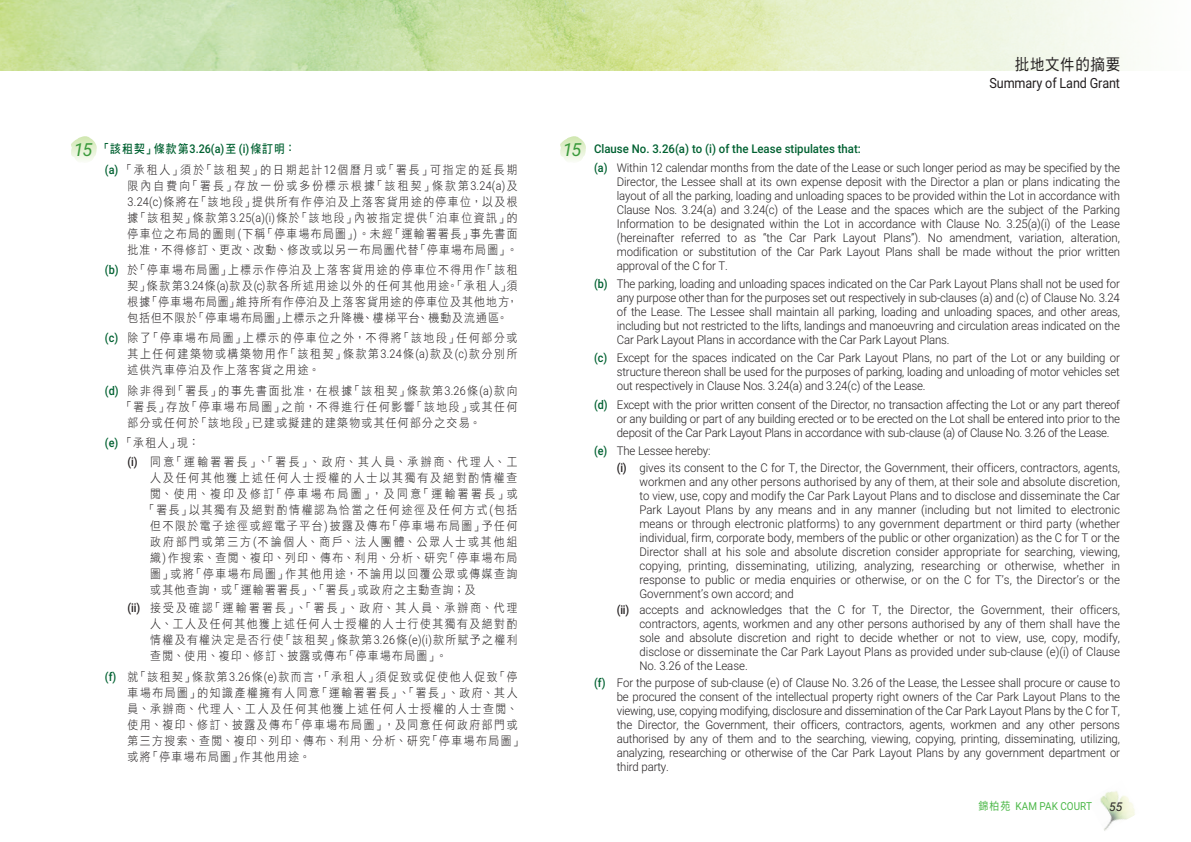
<style>
.page{position:relative;width:1191px;height:842px;background:#fff}
.page>*{position:absolute;margin:0;border:0;box-sizing:border-box;transform-origin:0 0}
.t1{font:italic 18px "Roboto";color:#3a9a3b}
.Running_Head_Right{font:16px "DF Hei HK W5";letter-spacing:.05em;color:#231f20;scale:.9 1}
.Running_Head_Right-2{font:14px "Roboto";letter-spacing:-.01em;color:#231f20;scale:.9 1}
._03_Body_Text_E{font:300 12px/14px "Roboto";letter-spacing:-.01em;color:#231f20;text-align:justify;scale:.95 1}
._03_Body_Text_C{font:12px/16px "DF Hei HK W3";letter-spacing:.15em;color:#231f20;text-align:justify;scale:.9 1}
._03_Body_Text_C-2{font:12px "DF Hei HK W3";letter-spacing:.125em;color:#231f20;scale:.9 1}
._03_Body_Text_E-2{font:500 12px "Roboto";color:#006131;scale:.95 1}
._03_Body_Text_C-3{font:12px "DF Hei HK W3";letter-spacing:.215em;color:#231f20;scale:.9 1}
._03_Body_Text_C-4{font:12px "DF Hei HK W3";letter-spacing:.23em;color:#231f20;scale:.9 1}
._03_Body_Text_C-5{font:12px "DF Hei HK W3";letter-spacing:.19em;color:#231f20;scale:.9 1}
._03_Body_Text_C-6{font:12px "DF Hei HK W3";letter-spacing:.18em;color:#231f20;scale:.9 1}
._03_Body_Text_C-7{font:12px "DF Hei HK W7";letter-spacing:.1em;color:#006131;scale:.9 1}
.t2{font:italic 12px "Roboto";color:#231f20}
.t3{font:11px "Roboto";letter-spacing:.005em;color:#4cb848;scale:.9 1}
.s1{font-family:"Roboto";font-weight:500}
.s2{font-family:"Roboto";font-weight:500;color:#006131}
.s3{font-family:"Roboto";font-weight:300}
.s4{font-weight:500;color:#006131}
.s5{font-weight:500}
.s6{font-family:"Noto Sans CJ Ktc"}
</style>
<div class="page">
<img style="left:0;top:0;width:1135px;height:71px">
<img style="left:1100px;top:791px;width:35px;height:40px">
<svg style="left:560px;top:136px;width:26px;height:25px"></svg>
<svg style="left:71px;top:136px;width:26px;height:25px"></svg>
<p class="t1" style="left:74px;top:137px;width:20px">15</p>
<p class="_03_Body_Text_C-7" style="left:99px;top:142px;width:219px">「該租契」條款第<span class="s1">3.26(a)</span>至 <span class="s1">(i)</span>條訂明：</p>
<p class="_03_Body_Text_C" style="left:128px;top:161px;width:435px;text-indent:-23px"><span class="s2">(a)</span> 「承租人」須於 「該租契」的日期起計<span class="s3">12</span>個曆月或 「署長」可指定的延長期限內自費向 「署長」存放一份或多份標示根據 「該租契」條款第<span class="s3">3.24(a)</span>及<span class="s3">3.24(c)</span>條將在 「該地段」提供所有作停泊及上落客貨用途的停車位，以及根據 「該租契」條款第<span class="s3">3.25(a)(i)</span>條於 「該地段」內被指定提供 「泊車位資訊」的停車位之布局的圖則 <span class="s3">(</span>下稱 「停車場布局圖」<span class="s3">)</span> 。未經 「運輸署署長」事先書面批准，不得修訂、更改、改動、修改或以另一布局圖代替 「停車場布局圖」。</p>
<p class="_03_Body_Text_C" style="left:128px;top:261px;width:435px;text-indent:-23px"><span class="s2">(b)</span> 於 「停車場布局圖」上標示作停泊及上落客貨用途的停車位不得用作 「該租契」條款第<span class="s3">3.24</span>條<span class="s3">(a)</span>款及<span class="s3">(c)</span>款各所述用途以外的任何其他用途。「承租人」須根據 「停車場布局圖」維持所有作停泊及上落客貨用途的停車位及其他地方，包括但不限於 「停車場布局圖」上標示之升降機、樓梯平台、機動及流通區。</p>
<p class="_03_Body_Text_C" style="left:128px;top:330px;width:435px;text-indent:-23px"><span class="s2">(c)</span> 除了 「停車場布局圖」上標示的停車位之外，不得將 「該地段」任何部分或其上任何建築物或構築物用作 「該租契」條款第<span class="s3">3.24</span>條<span class="s3">(a)</span>款及<span class="s3">(c)</span>款分別所述供汽車停泊及作上落客貨之用途。</p>
<p class="_03_Body_Text_C" style="left:105px;top:382px;width:460px"><span class="s2">(d)</span> 除非得到 「署長」的事先書面批准，在根據 「該租契」條款第<span class="s3">3.26</span>條<span class="s3">(a)</span>款向</p>
<p class="_03_Body_Text_C" style="left:122px;top:398px;width:441px">「署長」存放 「停車場布局圖」之前，不得進行任何影響 「該地段」或其任何</p>
<p class="_03_Body_Text_C-2" style="left:128px;top:416px;width:394px">部分或任何於 「該地段」已建或擬建的建築物或其任何部分之交易。</p>
<p class="_03_Body_Text_C" style="left:105px;top:434px;width:106px"><span class="s2">(e)</span> 「承租人」現：</p>
<p class="_03_Body_Text_C-3" style="left:128px;top:455px;width:435px"><span class="s1">(i)</span> 同意 「運輸署署長」、「署長」、政府、其人員、承辦商、代理人、工</p>
<p class="_03_Body_Text_C-6" style="left:150px;top:471px;width:409px">人及任何其他獲上述任何人士授權的人士以其獨有及絕對酌情權查</p>
<p class="_03_Body_Text_C-4" style="left:150px;top:487px;width:409px">閱、使用、複印及修訂 「停車場布局圖」，及同意 「運輸署署長」或</p>
<p class="_03_Body_Text_C" style="left:145px;top:501px;width:415px">「署長」以其獨有及絕對酌情權認為恰當之任何途徑及任何方式 <span class="s3">(</span>包括</p>
<p class="_03_Body_Text_C" style="left:150px;top:517px;width:409px">但不限於電子途徑或經電子平台<span class="s3">)</span> 披露及傳布 「停車場布局圖」予任何</p>
<p class="_03_Body_Text_C-5" style="left:150px;top:535px;width:409px">政府部門或第三方 <span class="s3">(</span>不論個人、商戶、法人團體、公眾人士或其他組</p>
<p class="_03_Body_Text_C" style="left:150px;top:549px;width:409px">織<span class="s3">)</span> 作搜索、查閱、複印、列印、傳布、利用、分析、研究 「停車場布局</p>
<p class="_03_Body_Text_C" style="left:150px;top:565px;width:409px">圖」或將 「停車場布局圖」作其他用途，不論用以回覆公眾或傳媒查詢</p>
<p class="_03_Body_Text_C-2" style="left:150px;top:583px;width:363px">或其他查詢，或 「運輸署署長」、「署長」或政府之主動查詢；及</p>
<p class="_03_Body_Text_C" style="left:150px;top:600px;width:409px;text-indent:-23px"><span class="s1">(ii)</span> 接受及確認 「運輸署署長」、「署長」、政府、其人員、承辦商、代理人、工人及任何其他獲上述任何人士授權的人士行使其獨有及絕對酌情權及有權決定是否行使 「該租契」條款第<span class="s3">3.26</span>條<span class="s3">(e)(i)</span>款所賦予之權利查閱、使用、複印、修訂、披露或傳布 「停車場布局圖」。</p>
<p class="_03_Body_Text_C" style="left:128px;top:668px;width:441px;text-align:left;text-indent:-23px"><span class="s2">(f)</span> 就 「該租契」條款第<span class="s3">3.26</span>條<span class="s3">(e)</span>款而言，「承租人」須促致或促使他人促致 「停車場布局圖」的知識產權擁有人同意 「運輸署署長」、「署長」、政府、其人員、承辦商、代理人、工人及任何其他獲上述任何人士授權的人士查閱、使用、複印、修訂、披露及傳布 「停車場布局圖」，及同意任何政府部門或第三方搜索、查閱、複印、列印、傳布、利用、分析、研究 「停車場布局圖」或將 「停車場布局圖」作其他用途。</p>
<p class="Running_Head_Right" style="left:1015px;top:56px;width:118px">批地文件的摘要</p>
<p class="Running_Head_Right-2" style="left:989px;top:74px;width:147px">Summary of Land Grant</p>
<p class="t1" style="left:563px;top:137px;width:20px">15</p>
<p class="_03_Body_Text_E-2" style="left:594px;top:140px;width:282px">Clause No. 3.26(a) to (i) of the Lease stipulates that:</p>
<p class="_03_Body_Text_E" style="left:617px;top:160px;width:531px;text-indent:-23px"><span class="s4">(a)</span> Within 12 calendar months from the date of the Lease or such longer period as may be specified by the Director, the Lessee shall at its own expense deposit with the Director a plan or plans indicating the layout of all the parking, loading and unloading spaces to be provided within the Lot in accordance with Clause Nos. 3.24(a) and 3.24(c) of the Lease and the spaces which are the subject of the Parking Information to be designated within the Lot in accordance with Clause No. 3.25(a)(i) of the Lease (hereinafter referred to as “the Car Park Layout Plans”). No amendment, variation, alteration, modification or substitution of the Car Park Layout Plans shall be made without the prior written approval of the C for T.</p>
<p class="_03_Body_Text_E" style="left:617px;top:276px;width:531px;text-indent:-23px"><span class="s4">(b)</span> The parking, loading and unloading spaces indicated on the Car Park Layout Plans shall not be used for any purpose other than for the purposes set out respectively in sub-clauses (a) and (c) of Clause No. 3.24 of the Lease. The Lessee shall maintain all parking, loading and unloading spaces, and other areas, including but not restricted to the lifts, landings and manoeuvring and circulation areas indicated on the Car Park Layout Plans in accordance with the Car Park Layout Plans.</p>
<p class="_03_Body_Text_E" style="left:617px;top:351px;width:531px;text-indent:-23px"><span class="s4">(c)</span> Except for the spaces indicated on the Car Park Layout Plans, no part of the Lot or any building or structure thereon shall be used for the purposes of parking, loading and unloading of motor vehicles set out respectively in Clause Nos. 3.24(a) and 3.24(c) of the Lease.</p>
<p class="_03_Body_Text_E" style="left:617px;top:397px;width:531px;text-indent:-23px"><span class="s4">(d)</span> Except with the prior written consent of the Director, no transaction affecting the Lot or any part thereof or any building or part of any building erected or to be erected on the Lot shall be entered into prior to the deposit of the Car Park Layout Plans in accordance with sub-clause (a) of Clause No. 3.26 of the Lease.</p>
<p class="_03_Body_Text_E" style="left:594px;top:443px;width:124px"><span class="s4">(e)</span> The Lessee hereby:</p>
<p class="_03_Body_Text_E" style="left:639px;top:460px;width:507px;text-indent:-23px"><span class="s5">(i)</span> gives its consent to the C for T, the Director, the Government, their officers, contractors, agents, workmen and any other persons authorised by any of them, at their sole and absolute discretion, to view, use, copy and modify the Car Park Layout Plans and to disclose and disseminate the Car Park Layout Plans by any means and in any manner (including but not limited to electronic means or through electronic platforms) to any government department or third party (whether individual, firm, corporate body, members of the public or other organization) as the C for T or the Director shall at his sole and absolute discretion consider appropriate for searching, viewing, copying, printing, disseminating, utilizing, analyzing, researching or otherwise, whether in response to public or media enquiries or otherwise, or on the C for T’s, the Director’s or the Government’s own accord; and</p>
<p class="_03_Body_Text_E" style="left:639px;top:603px;width:507px;text-indent:-23px"><span class="s5">(ii)</span> accepts and acknowledges that the C for T, the Director, the Government, their officers, contractors, agents, workmen and any other persons authorised by any of them shall have the sole and absolute discretion and right to decide whether or not to view, use, copy, modify, disclose or disseminate the Car Park Layout Plans as provided under sub-clause (e)(i) of Clause No. 3.26 of the Lease.</p>
<p class="_03_Body_Text_E" style="left:617px;top:676px;width:531px;text-indent:-23px"><span class="s4">(f)</span> For the purpose of sub-clause (e) of Clause No. 3.26 of the Lease, the Lessee shall procure or cause to be procured the consent of the intellectual property right owners of the Car Park Layout Plans to the viewing, use, copying modifying, disclosure and dissemination of the Car Park Layout Plans by the C for T, the Director, the Government, their officers, contractors, agents, workmen and any other persons authorised by any of them and to the searching, viewing, copying, printing, disseminating, utilizing, analyzing, researching or otherwise of the Car Park Layout Plans by any government department or third party.</p>
<p class="t3" style="left:978px;top:798px;width:127px"><span class="s6">錦柏苑</span> KAM PAK COURT</p>
<p class="t2" style="left:1109px;top:798px;width:15px">55</p>
</div>
